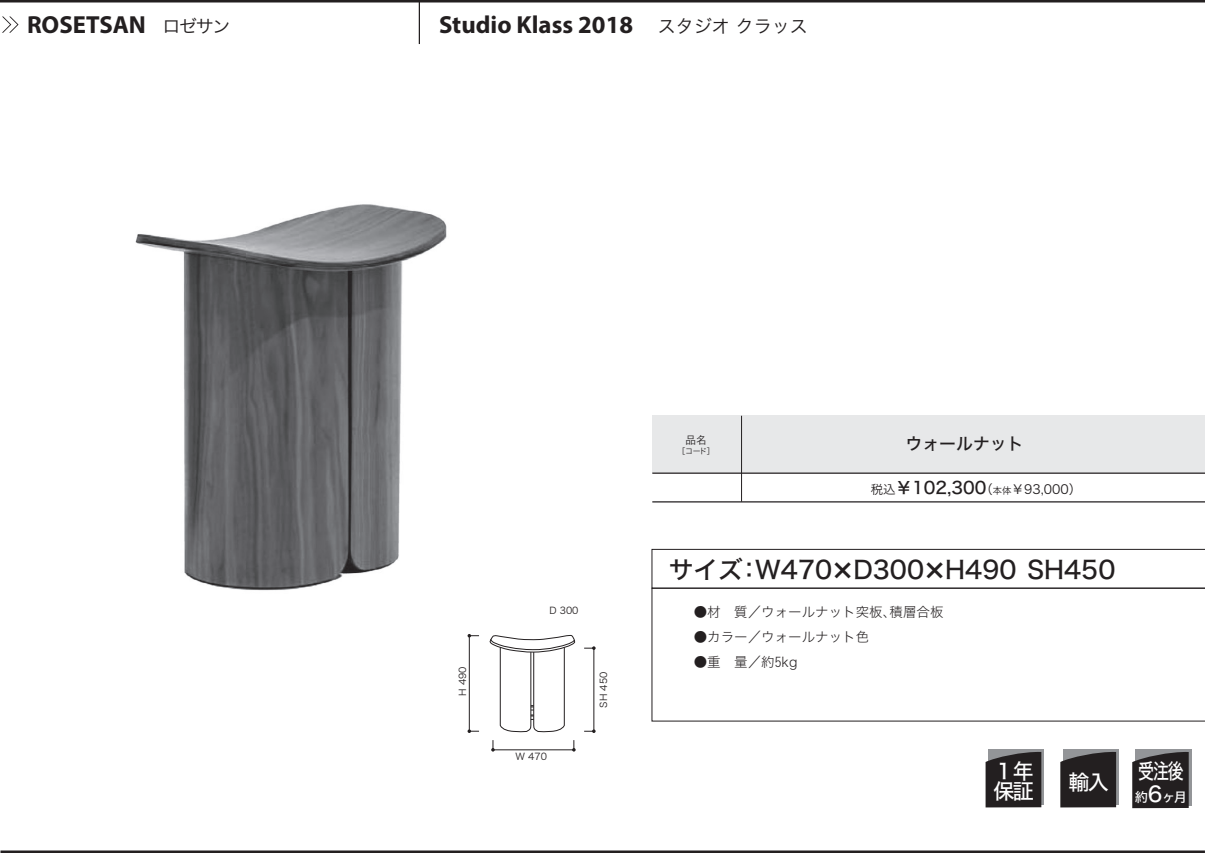
<style>
.page{position:relative;width:1205px;height:853px;background:#fff}
.page>*{position:absolute;margin:0;border:0;box-sizing:border-box;transform-origin:0 0}
.t1{font:700 24.75px "Myriad Pro";color:#231f20}
.t2{font:24.75px "Hira Kaku Std W5";color:#231f20}
.t3{font:21.25px "Hira Kaku Std W5";color:#fff;scale:.75 1}
.t4{font:21px/20.5px "Hira Kaku Std W5";color:#fff}
.t5{font:17px "Hira Kaku Std W5";color:#231f20}
.t6{font:13.5px "Hira Kaku Std W2";color:#231f20}
.t7{font:13.25px "Hira Kaku Std W5";color:#fff}
.t8{font:12.75px "Hira Kaku Std W3";color:#231f20}
.t9{font:10.5px "Hira Kaku Std W3";color:#231f20}
.t10{font:9.5px "Hira Kaku Std W3";color:#231f20}
.t11{font:8px "Hira Kaku Std W3";color:#231f20}
.s1{font-family:"Hira Kaku Std W3";font-weight:400;font-size:18px}
.s2{font-size:12.25px}
.s3{font-family:"Hira Kaku Std W5";font-size:17px}
.s4{font-size:9.25px}
.s5{font-size:31.5px}
.s6{font-size:21.25px}
</style>
<div class="page">
<hr style="left:0;top:0;width:1205px;height:3px;background:#231f20">
<hr style="left:0;top:850px;width:1205px;height:3px;background:#231f20">
<div style="left:652px;top:416px;width:553px;height:57px;background:#e7e8e9"></div>
<hr style="left:652px;top:472px;width:553px;height:2px;background:#231f20">
<hr style="left:652px;top:501px;width:553px;height:1px;background:#231f20">
<hr style="left:741px;top:416px;width:1px;height:85px;background:#231f20">
<svg style="left:652px;top:588px;width:553px;height:133px"></svg>
<svg style="left:652px;top:549px;width:553px;height:39px"></svg>
<div style="left:1063px;top:749px;width:56px;height:56px;background:linear-gradient(to bottom,#939598,#939598)"></div>
<svg style="left:1060px;top:751px;width:56px;height:56px;background:#2d2a2b"></svg>
<img style="left:135px;top:204px;width:312px;height:387px">
<div style="left:988px;top:749px;width:56px;height:56px;background:linear-gradient(to bottom,#939598,#939598)"></div>
<svg style="left:985px;top:751px;width:56px;height:56px;background:#2e2a2c"></svg>
<hr style="left:469px;top:635px;width:1px;height:96px;background:#231f20">
<svg style="left:468px;top:729px;width:11px;height:4px"></svg>
<svg style="left:468px;top:634px;width:11px;height:3px"></svg>
<hr style="left:493px;top:749px;width:81px;height:1px;background:#231f20">
<svg style="left:572px;top:740px;width:4px;height:11px"></svg>
<svg style="left:491px;top:740px;width:4px;height:11px"></svg>
<hr style="left:593px;top:648px;width:1px;height:83px;background:#231f20">
<svg style="left:584px;top:646px;width:12px;height:4px"></svg>
<svg style="left:584px;top:729px;width:12px;height:4px"></svg>
<svg style="left:489px;top:635px;width:86px;height:97px"></svg>
<hr style="left:419px;top:1px;width:1px;height:43px;background:#231f20">
<svg style="left:2px;top:16px;width:17px;height:17px"></svg>
<div style="left:1135px;top:749px;width:56px;height:56px;background:#939598"></div>
<svg style="left:1132px;top:752px;width:57px;height:56px;background:#2b2829"></svg>
<h1 class="t1" style="left:27px;top:9px;width:205px">ROSETSAN <span class="s1">ロゼサン</span></h1>
<h1 class="t1" style="left:439px;top:9px;width:370px">Studio Klass 2018 <span class="s1">スタジオクラッス</span></h1>
<p class="t10" style="left:549px;top:603px;width:31px">D 300</p>
<p class="t10" style="left:455px;top:696px;width:31px;rotate:-90deg">H 490</p>
<p class="t10" style="left:596px;top:707px;width:37px;rotate:-90deg">SH 450</p>
<p class="t10" style="left:516px;top:749px;width:33px">W 470</p>
<p class="t9" style="left:686px;top:432px;width:23px">品名</p>
<p class="t11" style="left:677px;top:445px;width:39px">［コード］</p>
<p class="t5" style="left:905px;top:431px;width:120px">ウォールナット</p>
<p class="t8" style="left:871px;top:479px;width:212px"><span class="s2">税込</span><span class="s3">￥102,300</span>（<span class="s4">本体</span>￥93,000）</p>
<h1 class="t2" style="left:669px;top:551px;width:448px">サイズ：W470<span class="s5">×</span>D300<span class="s5">×</span>H490 SH450</h1>
<p class="t6" style="left:694px;top:602px;width:251px">●材　質／ウォールナット突板、積層合板</p>
<p class="t6" style="left:694px;top:626px;width:177px">●カラー／ウォールナット色</p>
<p class="t6" style="left:694px;top:651px;width:105px">●重　量／約5kg</p>
<h3 class="t4" style="left:993px;top:760px;width:42px">１年保証</h3>
<h3 class="t4" style="left:1068px;top:771px;width:42px">輸入</h3>
<h2 class="t3" style="left:1138px;top:754px;width:62px">受注後</h2>
<p class="t7" style="left:1135px;top:787px;width:54px">約<span class="s6">6</span>ヶ月</p>
</div>
